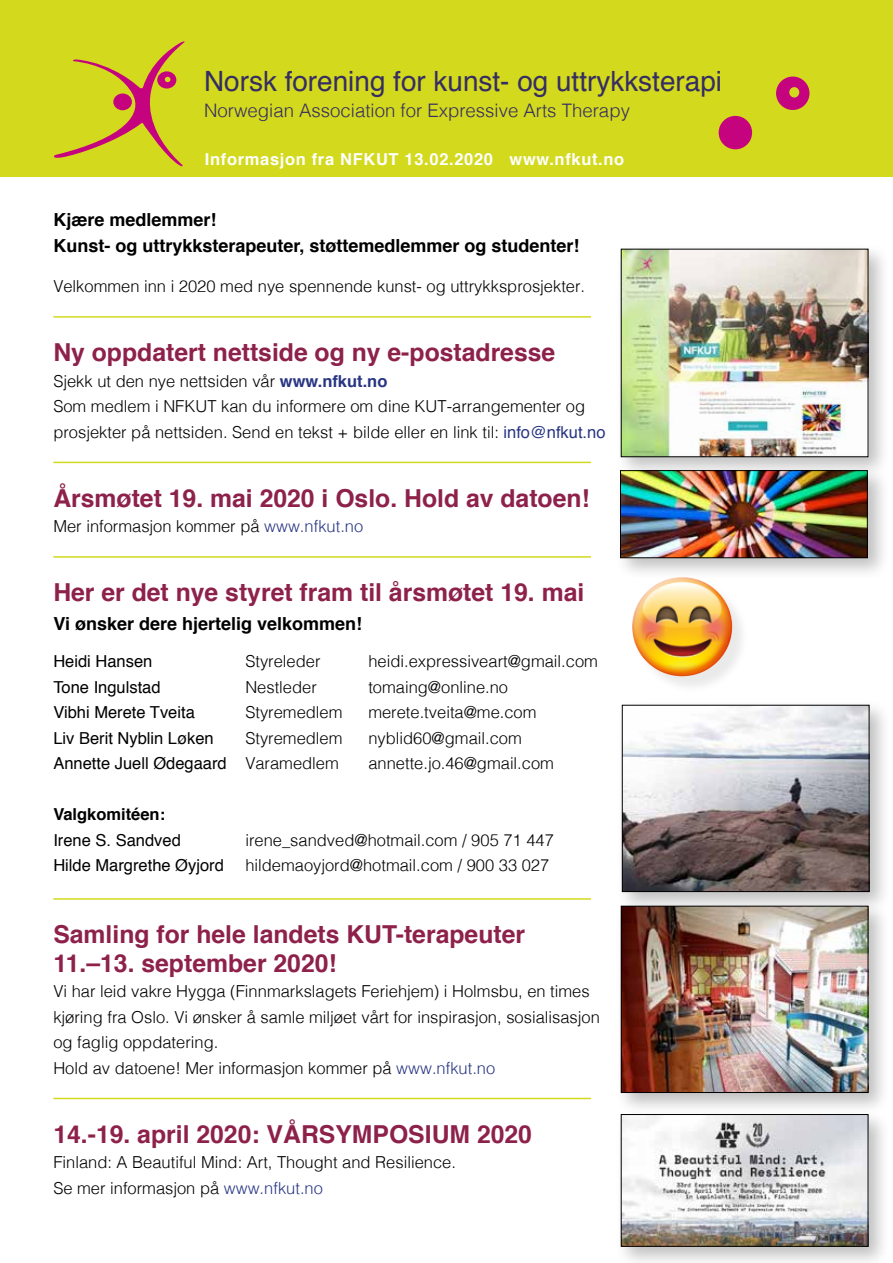
<style>
.page{position:relative;width:893px;height:1263px;background:#fff}
.page>*{position:absolute;margin:0;border:0;box-sizing:border-box;transform-origin:0 0}
.t1{font:27.9px "Helvetica";color:#352d63}
.t2{font:700 24.75px/28.5px "Helvetica";color:#8d214a}
.t3{font:300 18.6px "Helvetica";color:#352d63}
.t4{font:700 18px/25.5px "Helvetica";color:#000}
.t5{font:300 16.5px/25.5px "Helvetica";color:#000}
.t6{font:16.5px "Helvetica";color:#000}
.t7{font:700 16.5px "Helvetica";letter-spacing:.04em;color:#fff}
.t8{font:700 16.5px "Helvetica";color:#000}
.s1{font-weight:700;color:#283583}
.s2{font-weight:400;color:#283583}
.s3{color:#283583}
.s4{font-weight:300}
</style>
<div class="page">
<hr style="left:53px;top:316px;width:538px;height:2px;background:#d3d91d">
<hr style="left:53px;top:462px;width:538px;height:1px;background:#d3d91d">
<hr style="left:53px;top:556px;width:538px;height:2px;background:#d3d91d">
<hr style="left:53px;top:898px;width:538px;height:2px;background:#d3d91d">
<hr style="left:53px;top:1098px;width:538px;height:1px;background:#d3d91d">
<div style="left:0;top:0;width:893px;height:176px;background:#d3d91d"></div>
<svg style="left:54px;top:41px;width:131px;height:125px"></svg>
<div style="left:719px;top:116px;width:33px;height:33px;background:#c6037f;border-radius:50%"></div>
<svg style="left:776px;top:77px;width:33px;height:33px"></svg>
<div style="left:615px;top:243px;width:276px;height:236px;background:#000;opacity:.25"></div>
<img style="left:623px;top:251px;width:243px;height:204px">
<div style="left:615px;top:1108px;width:276px;height:155px;background:#000;opacity:.25"></div>
<img style="left:623px;top:1116px;width:243px;height:129px">
<div style="left:621px;top:1114px;width:247px;height:133px;border:1px solid #000"></div>
<div style="left:616px;top:699px;width:276px;height:215px;background:#000;opacity:.25"></div>
<img style="left:624px;top:707px;width:243px;height:183px">
<div style="left:622px;top:705px;width:247px;height:187px;border:1px solid #000"></div>
<div style="left:614px;top:464px;width:276px;height:116px;background:#000;opacity:.25"></div>
<img style="left:622px;top:472px;width:244px;height:84px">
<div style="left:620px;top:470px;width:248px;height:88px;border:1px solid #000"></div>
<div style="left:615px;top:900px;width:276px;height:215px;background:#000;opacity:.25"></div>
<img style="left:623px;top:908px;width:243px;height:183px">
<div style="left:621px;top:906px;width:247px;height:187px;border:1px solid #000"></div>
<div style="left:635px;top:579px;width:115px;height:115px;background:#fff"></div>
<img style="left:619px;top:570px;width:121px;height:10px">
<div style="left:621px;top:567px;width:112px;height:89px;background:#fff;opacity:.75"></div>
<div style="left:630px;top:592px;width:112px;height:92px;background:#eb601f;opacity:.75"></div>
<h1 class="t1" style="left:204px;top:60px;width:519px">Norsk forening for kunst- og uttrykksterapi</h1>
<p class="t3" style="left:204px;top:95px;width:427px">Norwegian Association for Expressive Arts Therapy</p>
<p class="t7" style="left:205px;top:146px;width:421px">Informasjon fra NFKUT 13.02.2020 www.nfkut.no</p>
<p class="t4" style="left:53px;top:207px;width:528px">Kjære medlemmer!<br>Kunst- og uttrykksterapeuter, støttemedlemmer og studenter!</p>
<p class="t5" style="left:53px;top:272px;width:533px">Velkommen inn i 2020 med nye spennende kunst- og uttrykksprosjekter.</p>
<h2 class="t2" style="left:53px;top:338px;width:503px">Ny oppdatert nettside og ny e-postadresse</h2>
<p class="t5" style="left:53px;top:367px;width:554px">Sjekk ut den nye nettsiden vår <span class="s1">www.nfkut.no<br></span>Som medlem i NFKUT kan du informere om dine KUT-arrangementer og prosjekter på nettsiden. Send en tekst + bilde eller en link til: <span class="s2">info@nfkut.no</span></p>
<h2 class="t2" style="left:53px;top:484px;width:538px">Årsmøtet 19. mai 2020 i Oslo. Hold av datoen!</h2>
<p class="t5" style="left:53px;top:512px;width:311px">Mer informasjon kommer på <span class="s3">www.nfkut.no</span></p>
<h2 class="t2" style="left:53px;top:578px;width:532px">Her er det nye styret fram til årsmøtet 19. mai</h2>
<p class="t4" style="left:53px;top:611px;width:310px">Vi ønsker dere hjertelig velkommen!</p>
<p class="t6" style="left:53px;top:649px;width:101px">Heidi Hansen</p>
<p class="t5" style="left:245px;top:647px;width:77px">Styreleder</p>
<p class="t5" style="left:368px;top:647px;width:231px">heidi.expressiveart@gmail.com</p>
<p class="t6" style="left:53px;top:674px;width:109px">Tone Ingulstad</p>
<p class="t5" style="left:245px;top:673px;width:73px">Nestleder</p>
<p class="t5" style="left:368px;top:673px;width:141px">tomaing@online.no</p>
<p class="t6" style="left:53px;top:700px;width:143px">Vibhi Merete Tveita</p>
<p class="t5" style="left:245px;top:698px;width:99px">Styremedlem</p>
<p class="t5" style="left:368px;top:698px;width:170px">merete.tveita@me.com</p>
<p class="t6" style="left:53px;top:725px;width:162px">Liv Berit Nyblin Løken</p>
<p class="t5" style="left:245px;top:724px;width:99px">Styremedlem</p>
<p class="t5" style="left:368px;top:724px;width:155px">nyblid60@gmail.com</p>
<p class="t6" style="left:53px;top:751px;width:287px">Annette Juell Ødegaard <span class="s4">Varamedlem</span></p>
<p class="t5" style="left:368px;top:749px;width:187px">annette.jo.46@gmail.com</p>
<p class="t8" style="left:53px;top:801px;width:113px">Valgkomitéen:</p>
<p class="t6" style="left:53px;top:827px;width:129px">Irene S. Sandved</p>
<p class="t5" style="left:245px;top:826px;width:310px">irene_sandved@hotmail.com / 905 71 447</p>
<p class="t6" style="left:53px;top:853px;width:172px">Hilde Margrethe Øyjord</p>
<p class="t5" style="left:245px;top:851px;width:305px">hildemaoyjord@hotmail.com / 900 33 027</p>
<h2 class="t2" style="left:53px;top:920px;width:473px">Samling for hele landets KUT-terapeuter<br>11.–13. september 2020!</h2>
<p class="t5" style="left:53px;top:977px;width:548px">Vi har leid vakre Hygga (Finnmarkslagets Feriehjem) i Holmsbu, en times kjøring fra Oslo. Vi ønsker å samle miljøet vårt for inspirasjon, sosialisasjon og faglig oppdatering.<br>Hold av datoene! Mer informasjon kommer på <span class="s3">www.nfkut.no</span></p>
<h2 class="t2" style="left:53px;top:1120px;width:480px">14.-19. april 2020: VÅRSYMPOSIUM 2020</h2>
<p class="t5" style="left:53px;top:1148px;width:404px">Finland: A Beautiful Mind: Art, Thought and Resilience.<br>Se mer informasjon på <span class="s3">www.nfkut.no</span></p>
</div>
